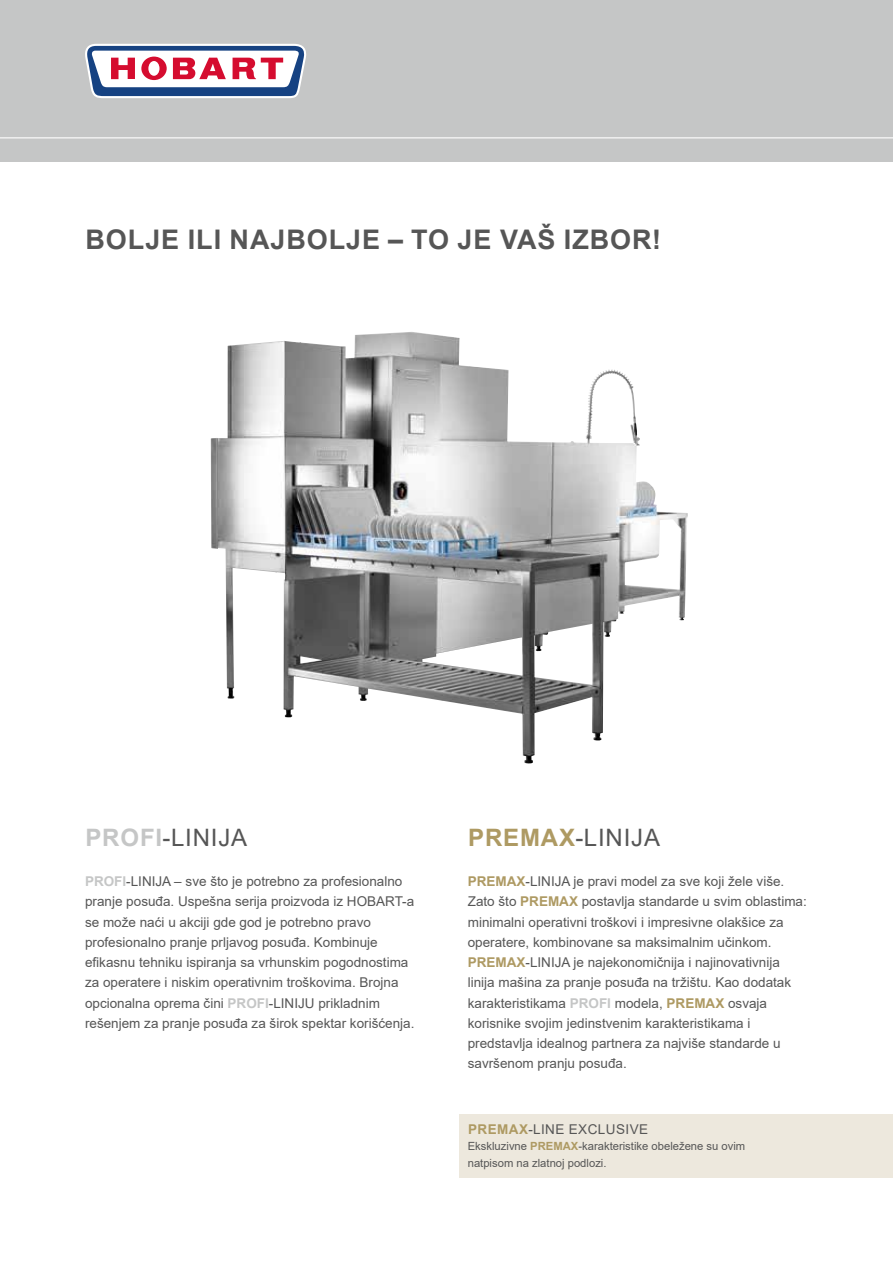
<style>
.page{position:relative;width:893px;height:1263px;background:#fff}
.page>*{position:absolute;margin:0;border:0;box-sizing:border-box;transform-origin:0 0}
.t1{font:700 27px "Arial";letter-spacing:.035em;color:#565656}
.t2{font:24px "Arial";letter-spacing:.035em;color:#565656}
.t3{font:13.5px/20.2px "Arial";color:#565656}
.t4{font:13.5px "Arial";letter-spacing:.035em;color:#565656}
.t5{font:11.25px/16.5px "Arial";color:#565656}
.s1{font-weight:700;color:#c5c6c6}
.s2{font-weight:700;color:#ae9a63}
</style>
<div class="page">
<div style="left:0;top:0;width:893px;height:162px;background:#c5c6c6"></div>
<hr style="left:0;top:137px;width:893px;height:1px;background:#fff">
<svg style="left:85px;top:44px;width:221px;height:54px;background:#b59fb7"></svg>
<div style="left:459px;top:1114px;width:434px;height:64px;background:#ede8dd"></div>
<img style="left:211px;top:335px;width:477px;height:428px">
<h1 class="t1" style="left:86px;top:221px;width:577px">BOLJE ILI NAJBOLJE – TO JE VAŠ IZBOR!</h1>
<h2 class="t2" style="left:85px;top:820px;width:163px"><span class="s1">PROFI</span>-LINIJA</h2>
<p class="t3" style="left:85px;top:871px;width:331px"><span class="s1">PROFI</span>-LINIJA – sve što je potrebno za profesionalno pranje posuđa. Uspešna serija proizvoda iz HOBART-a se može naći u akciji gde god je potrebno pravo profesionalno pranje prljavog posuđa. Kombinuje efikasnu tehniku ispiranja sa vrhunskim pogodnostima za operatere i niskim operativnim troškovima. Brojna opcionalna oprema čini <span class="s1">PROFI</span>-LINIJU prikladnim rešenjem za pranje posuđa za širok spektar korišćenja.</p>
<h2 class="t2" style="left:468px;top:820px;width:193px"><span class="s2">PREMAX</span>-LINIJA</h2>
<p class="t3" style="left:468px;top:871px;width:341px"><span class="s2">PREMAX</span>-LINIJA je pravi model za sve koji žele više.<br>Zato što <span class="s2">PREMAX</span> postavlja standarde u svim oblastima: minimalni operativni troškovi i impresivne olakšice za operatere, kombinovane sa maksimalnim učinkom.<br><span class="s2">PREMAX</span>-LINIJA je najekonomičnija i najinovativnija linija mašina za pranje posuđa na tržištu. Kao dodatak karakteristikama <span class="s1">PROFI</span> modela, <span class="s2">PREMAX</span> osvaja korisnike svojim jedinstvenim karakteristikama i predstavlja idealnog partnera za najviše standarde u savršenom pranju posuđa.</p>
<p class="t4" style="left:468px;top:1119px;width:182px"><span class="s2">PREMAX</span>-LINE EXCLUSIVE</p>
<p class="t5" style="left:468px;top:1138px;width:279px">Ekskluzivne <span class="s2">PREMAX</span>-karakteristike obeležene su ovim natpisom na zlatnoj podlozi.</p>
</div>
